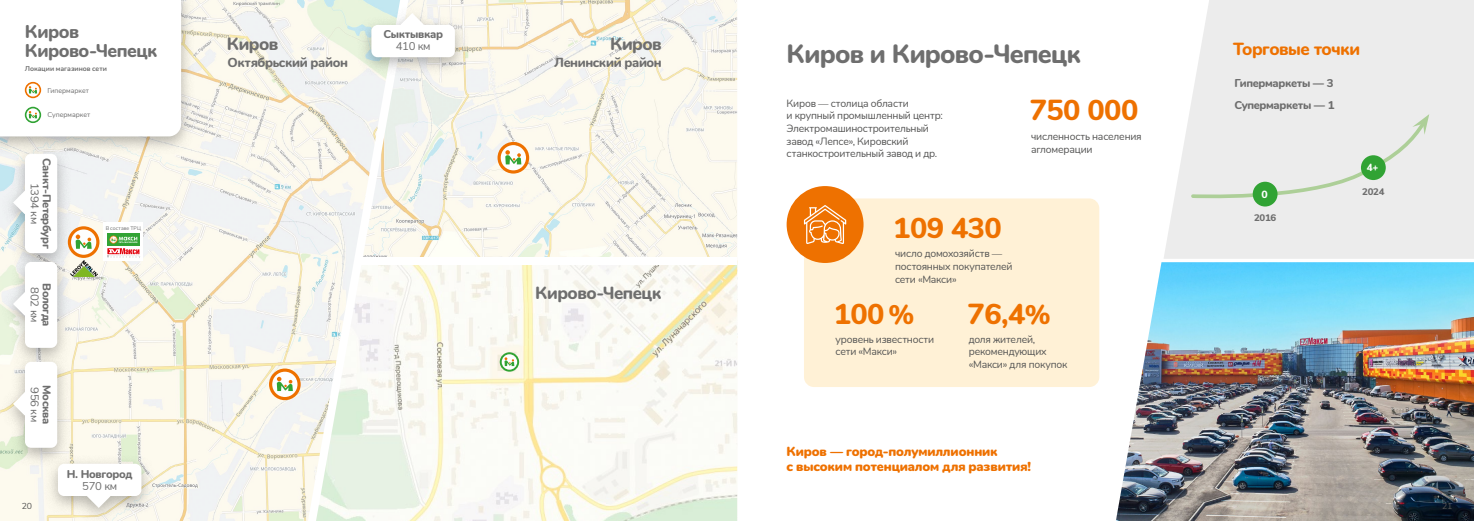
<style>
.page{position:relative;width:1474px;height:521px;background:#fff}
.page>*{position:absolute;margin:0;border:0;box-sizing:border-box;transform-origin:0 0}
.t1{font:800 28.88px "Nunito";letter-spacing:-.02em;color:#ee7100}
.t2{font:800 26.25px "Nunito";letter-spacing:-.03em;color:#6e6e6e}
.t3{font:800 18.38px/19.2px "Nunito";letter-spacing:-.03em;color:#6e6e6e}
.t4{font:800 17.5px "Nunito";letter-spacing:-.03em;color:#6e6e6e}
.t5{font:800 17.5px "Nunito";letter-spacing:-.03em;color:#ee7100}
.t6{font:900 13.12px/15.8px "Nunito";letter-spacing:-.01em;color:#ee7100}
.t7{font:800 13.12px "Nunito";letter-spacing:-.03em;color:#6e6e6e}
.t8{font:800 11.38px/21.1px "Nunito";letter-spacing:-.03em;color:#6e6e6e}
.t9{font:11.38px "Nunito";letter-spacing:-.03em;color:#6e6e6e}
.t10{font:10.5px/12.7px "Nunito";letter-spacing:-.015em;color:#565655}
.t11{font:800 10.5px "Nunito";color:#fff;scale:.95 1}
.t12{font:800 10.5px "Nunito";color:#fff}
.t13{font:800 9.62px "Nunito";letter-spacing:-.03em;color:#6e6e6e}
.t14{font:8.75px "Nunito";color:#565655}
.t15{font:7px "Nunito";color:#6e6e6e}
.t16{font:700 7px "Nunito";color:#6e6e6e}
.t17{font:5.25px "Nunito";letter-spacing:.015em;color:#6e6e6e}
.s1{font-size:27.12px}
</style>
<div class="page">
<img style="left:400px;top:0;width:337px;height:257px">
<img style="left:400px;top:265px;width:337px;height:256px">
<img style="left:0;top:0;width:400px;height:521px">
<div style="left:43px;top:454px;width:113px;height:67px;background:#000;opacity:.3"></div>
<div style="left:58px;top:464px;width:83px;height:32px;background:#fff;border-radius:6px"></div>
<svg style="left:87px;top:496px;width:24px;height:12px"></svg>
<div style="left:357px;top:4px;width:112px;height:73px;background:#000;opacity:.3"></div>
<div style="left:371px;top:25px;width:84px;height:32px;background:#fff;border-radius:6px"></div>
<svg style="left:400px;top:13px;width:24px;height:12px"></svg>
<div style="left:0;top:144px;width:72px;height:129px;background:#000;opacity:.3"></div>
<div style="left:25px;top:154px;width:32px;height:99px;background:#fff;border-radius:6px"></div>
<svg style="left:13px;top:190px;width:12px;height:25px"></svg>
<div style="left:0;top:252px;width:72px;height:115px;background:#000;opacity:.3"></div>
<div style="left:25px;top:262px;width:32px;height:86px;background:#fff;border-radius:6px"></div>
<svg style="left:13px;top:292px;width:12px;height:24px"></svg>
<div style="left:0;top:352px;width:72px;height:115px;background:#000;opacity:.3"></div>
<div style="left:25px;top:362px;width:32px;height:86px;background:#fff;border-radius:6px"></div>
<svg style="left:13px;top:392px;width:12px;height:24px"></svg>
<svg style="left:269px;top:368px;width:32px;height:32px"></svg>
<svg style="left:68px;top:226px;width:31px;height:32px"></svg>
<svg style="left:497px;top:142px;width:32px;height:32px"></svg>
<img style="left:71px;top:261px;width:26px;height:16px">
<div style="left:103px;top:222px;width:40px;height:38px;background:#fff"></div>
<div style="left:107px;top:233px;width:32px;height:13px;background:#31a334"></div>
<svg style="left:107px;top:236px;width:33px;height:22px"></svg>
<div style="left:0;top:0;width:195px;height:155px;background:#000;opacity:.3"></div>
<svg style="left:0;top:0;width:181px;height:136px"></svg>
<div style="left:360px;top:257px;width:377px;height:7px;background:#fff"></div>
<svg style="left:500px;top:352px;width:19px;height:20px"></svg>
<svg style="left:1164px;top:0;width:309px;height:259px;background:#ededed"></svg>
<div style="left:1189px;top:114px;width:240px;height:86px;background:#ececec"></div>
<div style="left:1252px;top:182px;width:25px;height:24px;background:#31a334;border-radius:50%"></div>
<div style="left:1360px;top:155px;width:25px;height:25px;background:#31a334;border-radius:50%"></div>
<div style="left:804px;top:198px;width:295px;height:189px;background:#fff1d6"></div>
<div style="left:786px;top:186px;width:77px;height:77px;background:#ee7100;border-radius:50%"></div>
<svg style="left:804px;top:205px;width:42px;height:39px"></svg>
<img style="left:1116px;top:262px;width:357px;height:259px">
<h3 class="t3" style="left:25px;top:21px;width:134px">Киров<br>Кирово-Чепецк</h3>
<p class="t16" style="left:25px;top:63px;width:84px">Локации магазинов сети</p>
<p class="t15" style="left:48px;top:85px;width:43px">Гипермаркет</p>
<p class="t15" style="left:48px;top:110px;width:44px">Супермаркет</p>
<p class="t8" style="left:58px;top:158px;width:92px;rotate:90deg">Санкт-Петербург</p>
<p class="t9" style="left:43px;top:183px;width:43px;rotate:90deg">1394 км</p>
<p class="t8" style="left:58px;top:283px;width:45px;rotate:90deg">Вологда</p>
<p class="t9" style="left:43px;top:287px;width:36px;rotate:90deg">802 км</p>
<p class="t17" style="left:106px;top:224px;width:37px">В составе ТРЦ</p>
<p class="t9" style="left:43px;top:387px;width:36px;rotate:90deg">956 км</p>
<p class="t8" style="left:58px;top:385px;width:41px;rotate:90deg">Москва</p>
<p class="t8" style="left:67px;top:463px;width:67px">Н. Новгород</p>
<p class="t9" style="left:82px;top:478px;width:36px">570 км</p>
<p class="t8" style="left:383px;top:23px;width:61px">Сыктывкар</p>
<p class="t9" style="left:396px;top:38px;width:36px">410 км</p>
<h3 class="t4" style="left:227px;top:31px;width:53px">Киров</h3>
<h3 class="t4" style="left:610px;top:31px;width:53px">Киров</h3>
<p class="t7" style="left:227px;top:52px;width:122px">Октябрьский район</p>
<p class="t7" style="left:554px;top:52px;width:109px">Ленинский район</p>
<h3 class="t4" style="left:535px;top:280px;width:128px">Кирово-Чепецк</h3>
<h2 class="t2" style="left:786px;top:35px;width:296px">Киров и Кирово-Чепецк</h2>
<p class="t10" style="left:786px;top:96px;width:158px">Киров — столица области<br>и крупный промышленный центр:<br>Электромашиностроительный завод «Лепсе», Кировский станкостроительный завод и др.</p>
<h1 class="t1" style="left:1029px;top:89px;width:110px">750 000</h1>
<p class="t10" style="left:1031px;top:130px;width:112px">численность населения агломерации</p>
<h1 class="t1" style="left:893px;top:207px;width:110px">109 430</h1>
<p class="t10" style="left:895px;top:247px;width:119px">число домохозяйств — постоянных покупателей сети «Макси»</p>
<h1 class="t1" style="left:833px;top:292px;width:82px">100 <span class="s1">%</span></h1>
<h1 class="t1" style="left:967px;top:292px;width:85px">76,4<span class="s1">%</span></h1>
<p class="t10" style="left:835px;top:332px;width:100px">уровень известности сети «Макси»</p>
<p class="t10" style="left:968px;top:332px;width:100px">доля жителей, рекомендующих «Макси» для покупок</p>
<p class="t6" style="left:786px;top:442px;width:246px">Киров — город-полумиллионник<br>с высоким потенциалом для развития!</p>
<h3 class="t5" style="left:1233px;top:36px;width:128px">Торговые точки</h3>
<p class="t8" style="left:1234px;top:72px;width:102px">Гипермаркеты — 3<br>Супермаркеты — 1</p>
<p class="t11" style="left:1366px;top:160px;width:14px">4+</p>
<p class="t12" style="left:1261px;top:186px;width:8px">0</p>
<p class="t13" style="left:1362px;top:185px;width:24px">2024</p>
<p class="t13" style="left:1253px;top:210px;width:24px">2016</p>
<p class="t14" style="left:22px;top:499px;width:12px">20</p>
<p class="t14" style="left:1441px;top:499px;width:12px">21</p>
</div>
